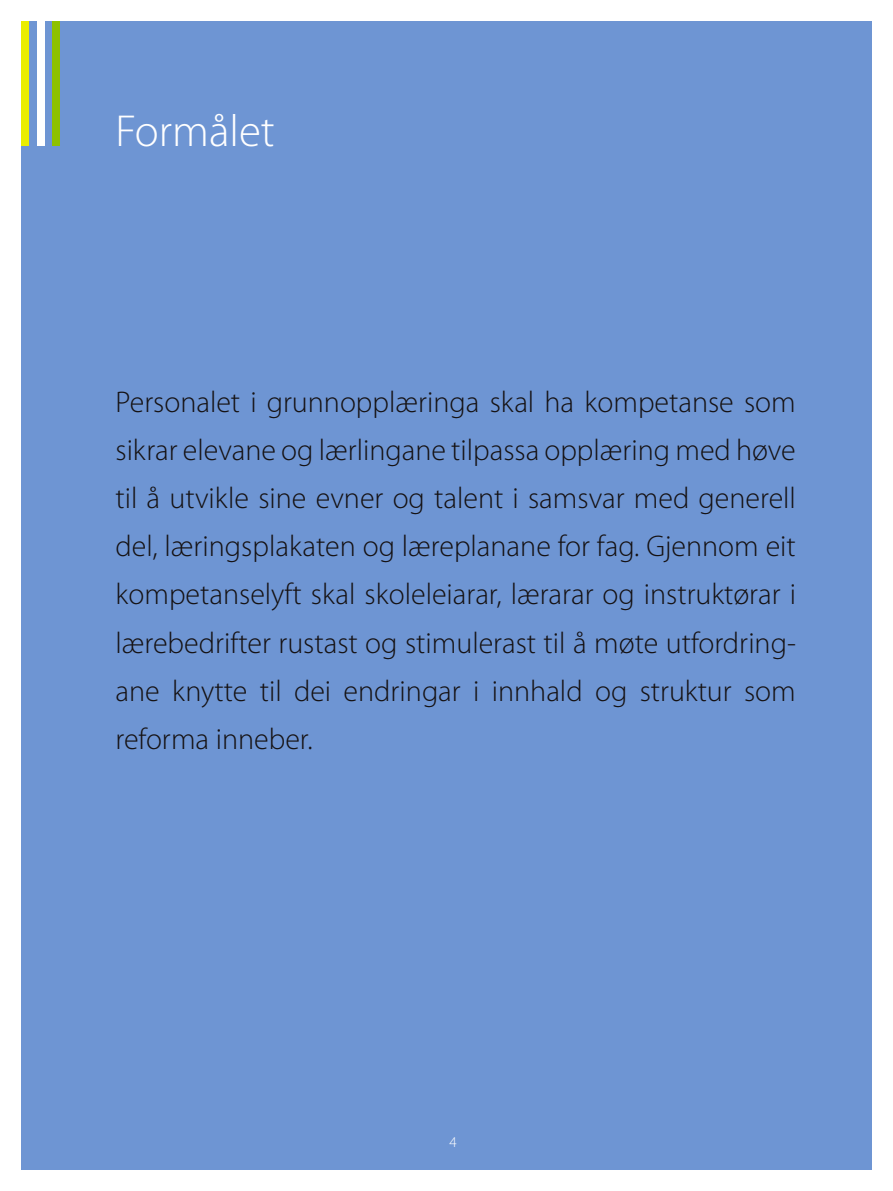
<style>
.page{position:relative;width:893px;height:1191px;background:#fff}
.page>*{position:absolute;margin:0;border:0;box-sizing:border-box;transform-origin:0 0}
.tittel{font:300 45px "Myriad Pro";color:#fff}
.t1{font:300 30px/48px "Myriad Pro";color:#151112;text-align:justify}
.t2{font:300 15px "Myriad Pro";color:#fff}
</style>
<div class="page">
<div style="left:21px;top:21px;width:851px;height:1148px;background:#6e95d3"></div>
<div style="left:21px;top:21px;width:8px;height:125px;background:#eaed00"></div>
<div style="left:37px;top:21px;width:8px;height:125px;background:#fff"></div>
<div style="left:53px;top:21px;width:7px;height:125px;background:#8ec100"></div>
<p class="tittel" style="left:116px;top:106px;width:161px">Formålet</p>
<p class="t1" style="left:116px;top:379px;width:682px">Personalet i grunnopplæringa skal ha kompetanse som sikrar elevane og lærlingane tilpassa opplæring med høve til å utvikle sine evner og talent i samsvar med generell del, læringsplakaten og læreplanane for fag. Gjennom eit kompetanselyft skal skoleleiarar, lærarar og instruktørar i lærebedrifter rustast og stimulerast til å møte utfordring&shy;ane knytte til dei endringar i innhald og struktur som reforma inneber.</p>
<p class="t2" style="left:449px;top:1133px;width:9px">4</p>
</div>
